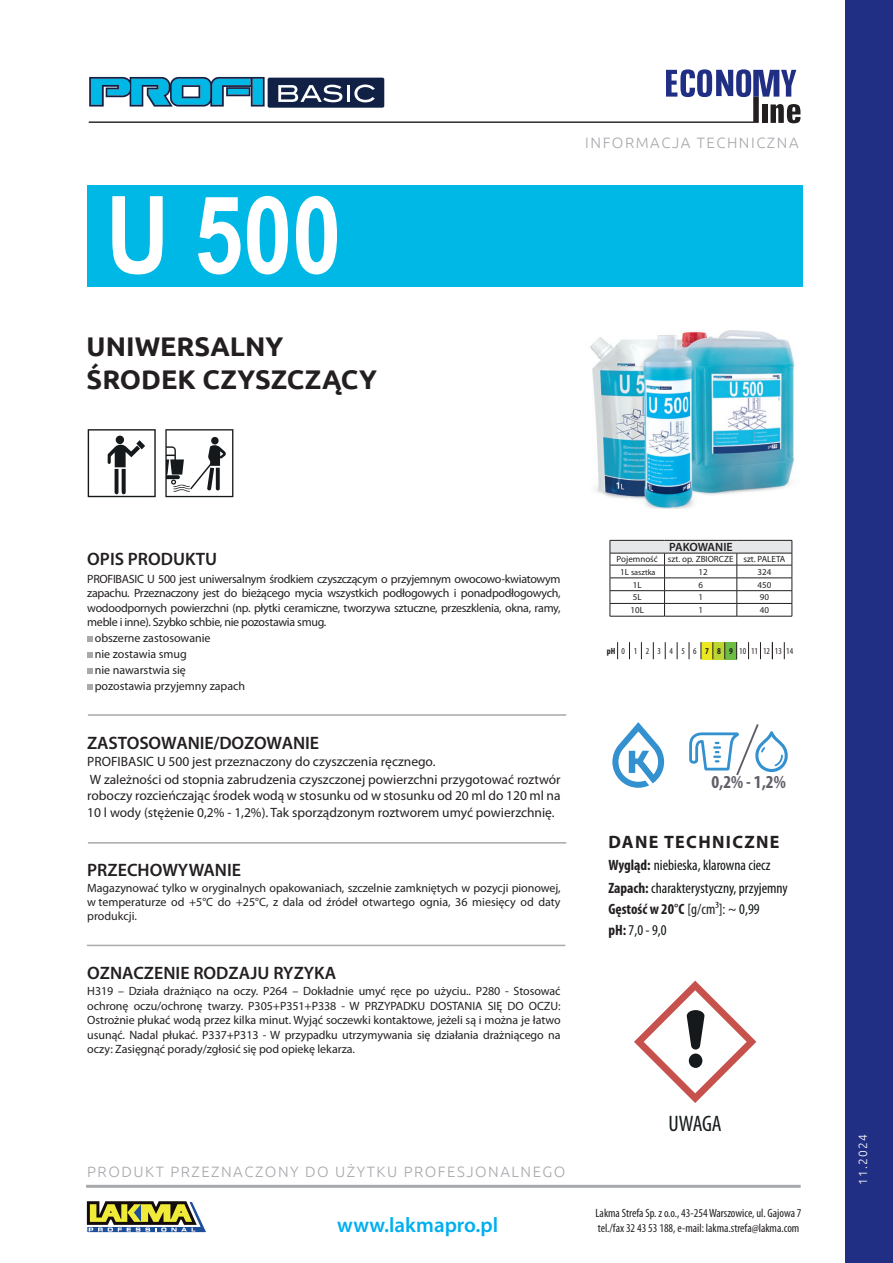
<style>
.page{position:relative;width:893px;height:1263px;background:#fff}
.page>*{position:absolute;margin:0;border:0;box-sizing:border-box;transform-origin:0 0}
.t1{font:700 107.55px "Arial Narrow";color:#fff}
.t2{font:700 27px/32.4px "Ubuntu";color:#231f20}
.t3{font:condensed 22.5px "Myriad Pro";letter-spacing:-.01em;color:#161b1c}
.t4{font:600 21px "Myriad Pro";color:#00aeef}
.t5{font:700 condensed 18.3px "Myriad Pro";color:#5f5f69}
.t6{font:600 18px "Myriad Pro";color:#231f20}
.t7{font:700 18px "Myriad Pro";letter-spacing:.075em;color:#231f20}
.t8{font:condensed 15px/22.5px "Myriad Pro";color:#0f1313}
.t9{font:300 15px "Ubuntu";letter-spacing:.1em;color:#a8a9ad}
.t10{font:700 condensed 15px/21px "Myriad Pro";color:#231f20}
.t11{font:13.5px/17.7px "Myriad Pro";color:#231f20}
.t12{font:12px/14.4px "Myriad Pro";letter-spacing:-.005em;color:#231f20;text-align:justify}
.t13{font:condensed 12px/15px "Myriad Pro";color:#231f20}
.t14{font:600 12px "Myriad Pro";color:#231f20}
.t15{font:300 12px "Ubuntu";letter-spacing:.1em;color:#fff}
.t16{font:9px "Myriad Pro";color:#231f20}
.t17{font:condensed 9px "Myriad Pro";color:#231f20}
.t18{font:8.25px "Myriad Pro";color:#231f20}
.s1{font-size:9px}
.s2{font-weight:700}
.s3{font-weight:700;color:#231f20}
.s4{font-weight:400}
.s5{font-weight:400;color:#0f1313}
</style>
<div class="page">
<div style="left:88px;top:185px;width:715px;height:102px;background:#00b8e5"></div>
<div style="left:845px;top:0;width:48px;height:1263px;background:#202e84"></div>
<svg style="left:86px;top:1201px;width:121px;height:32px"></svg>
<hr style="left:86px;top:1185px;width:715px;height:3px;background:#a8a9ad">
<svg style="left:88px;top:636px;width:5px;height:5px"></svg>
<svg style="left:88px;top:652px;width:5px;height:6px"></svg>
<svg style="left:88px;top:668px;width:5px;height:6px"></svg>
<svg style="left:88px;top:684px;width:5px;height:5px"></svg>
<svg style="left:88px;top:429px;width:68px;height:68px"></svg>
<hr style="left:88px;top:714px;width:478px;height:2px;background:#a8a9ad">
<hr style="left:88px;top:842px;width:478px;height:1px;background:#a8a9ad">
<hr style="left:87px;top:945px;width:478px;height:1px;background:#a8a9ad">
<svg style="left:634px;top:980px;width:122px;height:123px"></svg>
<svg style="left:89px;top:69px;width:711px;height:54px"></svg>
<div style="left:610px;top:540px;width:182px;height:13px;background:#e6e7e9"></div>
<hr style="left:610px;top:540px;width:54px;height:1px;background:#231f20">
<hr style="left:664px;top:540px;width:73px;height:1px;background:#231f20">
<hr style="left:737px;top:540px;width:55px;height:1px;background:#231f20">
<hr style="left:610px;top:553px;width:54px;height:1px;background:#231f20">
<hr style="left:664px;top:553px;width:73px;height:1px;background:#231f20">
<hr style="left:737px;top:553px;width:55px;height:1px;background:#231f20">
<hr style="left:610px;top:565px;width:54px;height:1px;background:#231f20">
<hr style="left:664px;top:565px;width:73px;height:1px;background:#231f20">
<hr style="left:737px;top:565px;width:55px;height:1px;background:#231f20">
<hr style="left:610px;top:578px;width:54px;height:1px;background:#231f20">
<hr style="left:664px;top:578px;width:73px;height:1px;background:#231f20">
<hr style="left:737px;top:578px;width:55px;height:1px;background:#231f20">
<hr style="left:610px;top:603px;width:54px;height:1px;background:#231f20">
<hr style="left:664px;top:603px;width:73px;height:1px;background:#231f20">
<hr style="left:737px;top:603px;width:55px;height:1px;background:#231f20">
<hr style="left:610px;top:616px;width:54px;height:1px;background:#231f20">
<hr style="left:664px;top:616px;width:73px;height:1px;background:#231f20">
<hr style="left:737px;top:616px;width:55px;height:1px;background:#231f20">
<svg style="left:610px;top:540px;width:1px;height:76px"></svg>
<svg style="left:664px;top:553px;width:1px;height:63px"></svg>
<svg style="left:737px;top:553px;width:1px;height:63px"></svg>
<svg style="left:792px;top:540px;width:1px;height:76px"></svg>
<hr style="left:610px;top:590px;width:54px;height:1px;background:#231f20">
<hr style="left:664px;top:590px;width:73px;height:1px;background:#231f20">
<hr style="left:737px;top:590px;width:55px;height:1px;background:#231f20">
<svg style="left:689px;top:724px;width:99px;height:51px"></svg>
<svg style="left:612px;top:722px;width:52px;height:66px"></svg>
<svg style="left:165px;top:429px;width:68px;height:68px"></svg>
<img style="left:590px;top:330px;width:205px;height:179px">
<div style="left:701px;top:642px;width:12px;height:17px;background:#ece820"></div>
<div style="left:713px;top:642px;width:12px;height:17px;background:#bbd531"></div>
<div style="left:725px;top:642px;width:12px;height:17px;background:#6dbd44"></div>
<svg style="left:617px;top:642px;width:1px;height:17px"></svg>
<svg style="left:629px;top:642px;width:1px;height:17px"></svg>
<svg style="left:641px;top:642px;width:1px;height:17px"></svg>
<svg style="left:653px;top:642px;width:1px;height:17px"></svg>
<svg style="left:665px;top:642px;width:1px;height:17px"></svg>
<svg style="left:677px;top:642px;width:1px;height:17px"></svg>
<svg style="left:689px;top:642px;width:1px;height:17px"></svg>
<svg style="left:701px;top:642px;width:1px;height:17px"></svg>
<svg style="left:713px;top:642px;width:1px;height:17px"></svg>
<svg style="left:724px;top:642px;width:1px;height:17px"></svg>
<svg style="left:736px;top:642px;width:1px;height:17px"></svg>
<svg style="left:748px;top:642px;width:1px;height:17px"></svg>
<svg style="left:760px;top:642px;width:1px;height:17px"></svg>
<svg style="left:772px;top:642px;width:1px;height:17px"></svg>
<svg style="left:784px;top:642px;width:1px;height:17px"></svg>
<h1 class="t1" style="left:106px;top:154px;width:237px">U 500</h1>
<h2 class="t2" style="left:87px;top:330px;width:292px">UNIWERSALNY<br>ŚRODEK CZYSZCZĄCY</h2>
<p class="t9" style="left:585px;top:134px;width:215px">INFORMACJA TECHNICZNA</p>
<h3 class="t6" style="left:87px;top:548px;width:131px">OPIS PRODUKTU</h3>
<p class="t12" style="left:87px;top:571px;width:475px">PROFIBASIC U 500 jest uniwersalnym środkiem czyszczącym o przyjemnym owocowo-kwiatowym zapachu. Przeznaczony jest do bieżącego mycia wszystkich podłogowych i ponadpodłogowych, wodoodpornych powierzchni (np. płytki ceramiczne, tworzywa sztuczne, przeszklenia, okna, ramy, meble i inne). Szybko schbie, nie pozostawia smug.</p>
<p class="t12" style="left:95px;top:630px;width:152px;line-height:15.9px;text-align:left">obszerne zastosowanie<br>nie zostawia smug<br>nie nawarstwia się pozostawia przyjemny zapach</p>
<h3 class="t6" style="left:87px;top:731px;width:233px">ZASTOSOWANIE/DOZOWANIE</h3>
<p class="t11" style="left:87px;top:753px;width:475px">PROFIBASIC U 500 jest przeznaczony do czyszczenia ręcznego.<br>W zależności od stopnia zabrudzenia czyszczonej powierzchni przygotować roztwór</p>
<p class="t11" style="left:87px;top:787px;width:475px;line-height:16.2px">roboczy rozcieńczając środek wodą w stosunku od w stosunku od 20 ml do 120 ml na<br>10 l wody (stężenie 0,2% - 1,2%). Tak sporządzonym roztworem umyć powierzchnię.</p>
<h3 class="t6" style="left:87px;top:858px;width:155px">PRZECHOWYWANIE</h3>
<p class="t12" style="left:87px;top:880px;width:475px">Magazynować tylko w oryginalnych opakowaniach, szczelnie zamkniętych w pozycji pionowej, w temperaturze od +5°C do +25°C, z dala od źródeł otwartego ognia, 36 miesięcy od daty produkcji.</p>
<h3 class="t6" style="left:87px;top:962px;width:250px">OZNACZENIE RODZAJU RYZYKA</h3>
<p class="t12" style="left:87px;top:984px;width:475px">H319 – Działa drażniąco na oczy. P264 – Dokładnie umyć ręce po użyciu.. P280 - Stosować ochronę oczu/ochronę twarzy. P305+P351+P338 - W PRZYPADKU DOSTANIA SIĘ DO OCZU:<br>Ostrożnie płukać wodą przez kilka minut. Wyjąć soczewki kontaktowe, jeżeli są i można je łatwo usunąć. Nadal płukać. P337+P313 - W przypadku utrzymywania się działania drażniącego na oczy: Zasięgnąć porady/zgłosić się pod opiekę lekarza.</p>
<p class="t9" style="left:87px;top:1163px;width:480px">PRODUKT PRZEZNACZONY DO UŻYTKU PROFESJONALNEGO</p>
<p class="t14" style="left:669px;top:540px;width:65px">PAKOWANIE</p>
<p class="t16" style="left:617px;top:554px;width:170px">Pojemność szt. op. ZBIORCZE szt. PALETA</p>
<p class="t18" style="left:620px;top:567px;width:37px"><span class="s1">1L</span> sasztka</p>
<p class="t16" style="left:698px;top:566px;width:11px">12</p>
<p class="t16" style="left:757px;top:566px;width:15px">324</p>
<p class="t16" style="left:633px;top:579px;width:10px">1L</p>
<p class="t16" style="left:698px;top:579px;width:6px">6</p>
<p class="t16" style="left:757px;top:579px;width:15px">450</p>
<p class="t16" style="left:633px;top:592px;width:10px">5L</p>
<p class="t16" style="left:698px;top:592px;width:6px">1</p>
<p class="t16" style="left:760px;top:592px;width:11px">90</p>
<p class="t16" style="left:630px;top:605px;width:15px">10L</p>
<p class="t16" style="left:698px;top:605px;width:6px">1</p>
<p class="t16" style="left:760px;top:605px;width:11px">40</p>
<p class="t17" style="left:607px;top:646px;width:188px"><span class="s2">pH</span>0 1 2 3 4 5 6 <span class="s2">7 8 9</span>1011121314</p>
<h3 class="t5" style="left:711px;top:770px;width:76px">0,2% - 1,2%</h3>
<h3 class="t7" style="left:608px;top:830px;width:173px">DANE TECHNICZNE</h3>
<p class="t8" style="left:608px;top:854px;width:181px"><span class="s3">Wygląd:</span> niebieska, klarowna ciecz<br><span class="s3">Zapach:</span> charakterystyczny, przyjemny</p>
<p class="t10" style="left:608px;top:898px;width:153px">Gęstość w 20°C <span class="s4">[g/cm³]:</span> <span class="s5">~ 0,99 </span>pH: <span class="s5">7,0 - 9,0</span></p>
<h3 class="t3" style="left:668px;top:1110px;width:55px">UWAGA</h3>
<h3 class="t4" style="left:337px;top:1211px;width:162px">www.lakmapro.pl</h3>
<p class="t13" style="left:596px;top:1205px;width:208px">Lakma Strefa Sp. z o.o., 43-254 Warszowice, ul. Gajowa 7 tel./fax 32 43 53 188, e-mail: lakma.strefa@lakma.com</p>
<p class="t15" style="left:856px;top:1185px;width:52px;rotate:-90deg">11.2024</p>
</div>
